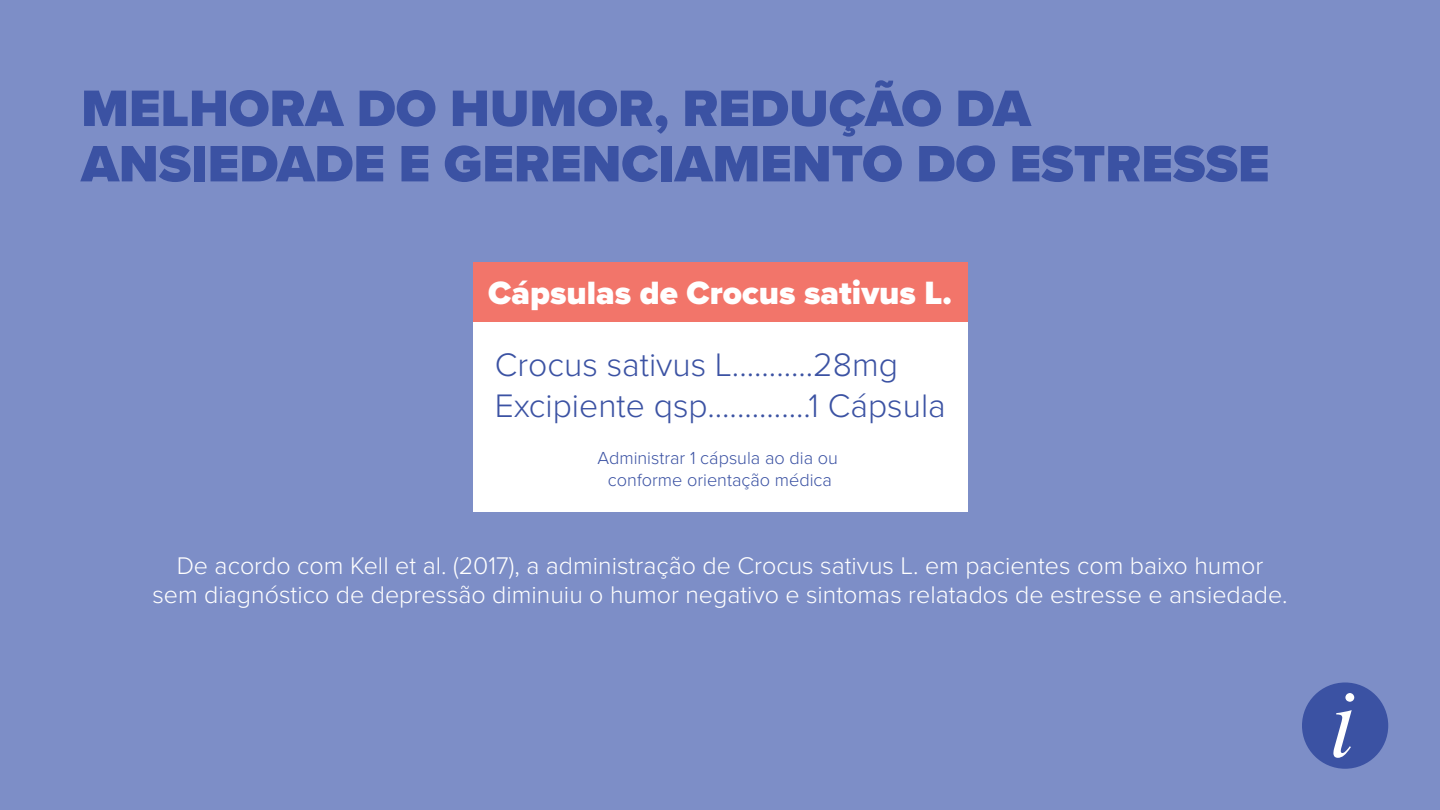
<style>
.page{position:relative;width:1440px;height:810px;background:#7d8ec7}
.page>*{position:absolute;margin:0;border:0;box-sizing:border-box;transform-origin:0 0}
.t1{font:900 53.1px/55.4px "Proxima Nova";color:#3b52a3}
.t2{font:300 33.75px/41.1px "Proxima Nova";color:#3b52a3}
.t3{font:900 33.45px "Proxima Nova";color:#fff}
.t4{font:300 24.97px/28.3px "Proxima Nova";color:#fff;text-align:center}
.t5{font:300 18.08px/22px "Proxima Nova";color:#3b52a3;text-align:center}
</style>
<div class="page">
<div style="left:473px;top:262px;width:494px;height:70px;background:#f2756a"></div>
<div style="left:473px;top:322px;width:494px;height:190px;background:#fff"></div>
<div style="left:1302px;top:682px;width:86px;height:87px;background:#3b52a3;border-radius:50%"></div>
<svg style="left:1333px;top:693px;width:21px;height:65px"></svg>
<h1 class="t1" style="left:81px;top:80px;width:1190px">MELHORA DO HUMOR, REDUÇÃO DA<br>ANSIEDADE E GERENCIAMENTO DO ESTRESSE</h1>
<h3 class="t3" style="left:488px;top:268px;width:465px">Cápsulas de Crocus sativus L.</h3>
<h2 class="t2" style="left:495px;top:342px;width:453px">Crocus sativus L...........28mg<br>Excipiente qsp..............1 Cápsula</h2>
<p class="t5" style="left:597px;top:446px;width:242px">Administrar 1 cápsula ao dia ou conforme orientação médica</p>
<p class="t4" style="left:152px;top:550px;width:1137px">De acordo com Kell et al. (2017), a administração de Crocus sativus L. em pacientes com baixo humor sem diagnóstico de depressão diminuiu o humor negativo e sintomas relatados de estresse e ansiedade.</p>
</div>
